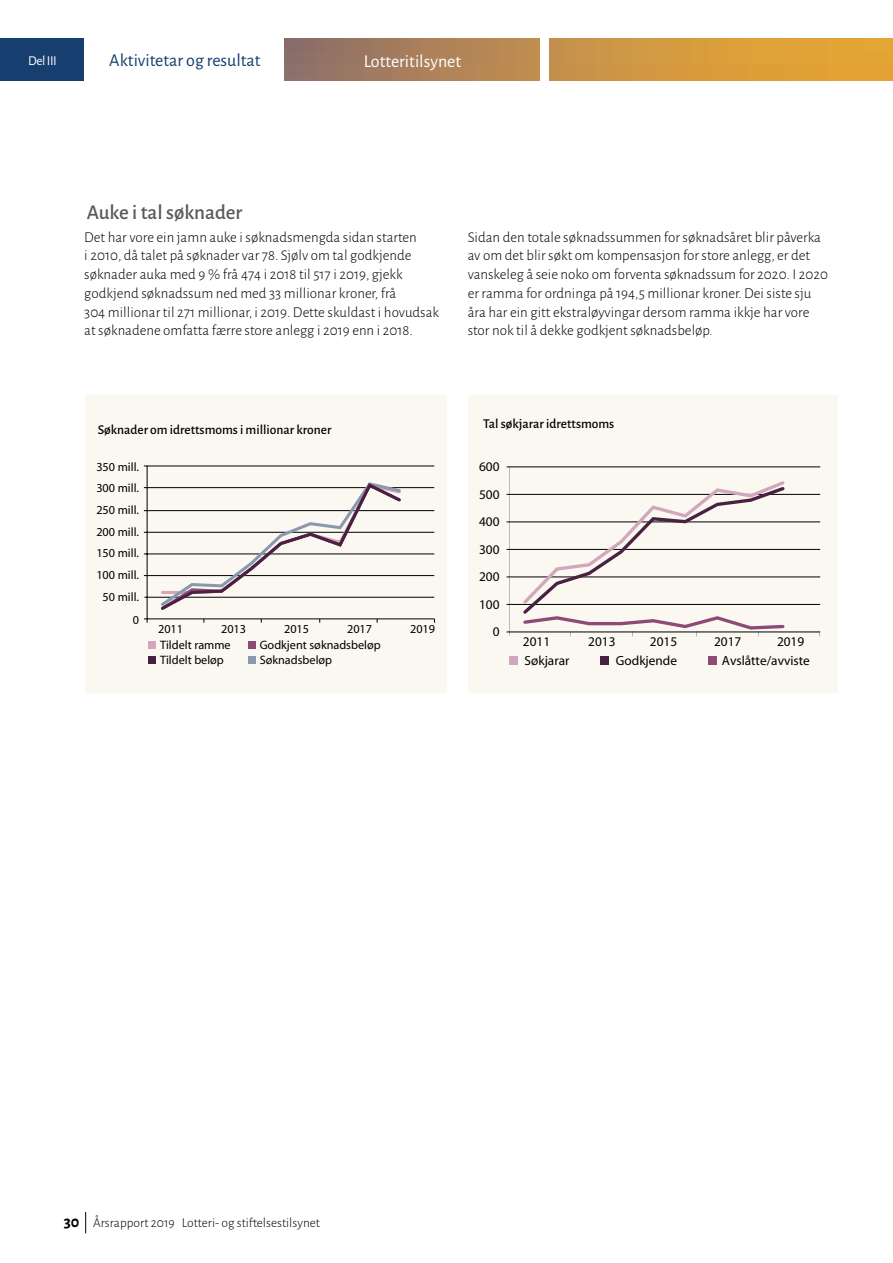
<style>
.page{position:relative;width:893px;height:1263px;background:#fff}
.page>*{position:absolute;margin:0;border:0;box-sizing:border-box;transform-origin:0 0}
.t1{font:500 21px "Alegreya Sans";color:#585857}
.t2{font:18px "Alegreya Sans";color:#163e6e}
.t3{font:18px "Alegreya Sans";color:#fff}
.t4{font:300 15px/18.8px "Alegreya Sans";color:#000}
.t5{font:500 13.5px "Alegreya Sans";color:#000}
.t6{font:300 13.5px "Alegreya Sans";color:#000}
.t7{font:13.5px "Alegreya Sans";letter-spacing:-.03em;color:#fff}
.t8{font:13.35px "Dep Myriad";color:#000}
.t9{font:12.15px "Dep Myriad";color:#000}
.s1{font-weight:700;font-size:16.5px}
</style>
<div class="page">
<div style="left:0;top:38px;width:84px;height:43px;background:#163e6e"></div>
<div style="left:285px;top:38px;width:608px;height:43px;background:linear-gradient(to right,#947368,#f1ac2d)"></div>
<svg style="left:85px;top:1212px;width:1px;height:21px"></svg>
<div style="left:540px;top:31px;width:9px;height:66px;background:#fff"></div>
<div style="left:85px;top:395px;width:361px;height:298px;background:#fbf8f2"></div>
<div style="left:468px;top:395px;width:370px;height:298px;background:#fbf8f2"></div>
<svg style="left:143px;top:466px;width:292px;height:157px"></svg>
<div style="left:148px;top:641px;width:8px;height:8px;background:#d1a7bb"></div>
<div style="left:248px;top:641px;width:8px;height:8px;background:#8c4a75"></div>
<div style="left:148px;top:656px;width:8px;height:8px;background:#492140"></div>
<div style="left:248px;top:656px;width:8px;height:8px;background:#8899ad"></div>
<svg style="left:158px;top:480px;width:245px;height:132px"></svg>
<hr style="left:507px;top:604px;width:313px;height:1px;background:#000">
<hr style="left:507px;top:577px;width:313px;height:1px;background:#000">
<hr style="left:507px;top:549px;width:313px;height:1px;background:#000">
<hr style="left:507px;top:522px;width:313px;height:1px;background:#000">
<hr style="left:507px;top:494px;width:313px;height:1px;background:#000">
<hr style="left:507px;top:467px;width:313px;height:1px;background:#000">
<hr style="left:507px;top:632px;width:313px;height:1px;background:#000">
<div style="left:509px;top:656px;width:9px;height:9px;background:#d1a7bb"></div>
<div style="left:708px;top:656px;width:8px;height:9px;background:#8c4a75"></div>
<div style="left:600px;top:656px;width:9px;height:9px;background:#492140"></div>
<svg style="left:520px;top:481px;width:267px;height:149px"></svg>
<p class="t7" style="left:28px;top:51px;width:30px">Del III</p>
<p class="t2" style="left:109px;top:48px;width:153px">Aktivitetar og resultat</p>
<p class="t3" style="left:364px;top:49px;width:99px">Lotteritilsynet</p>
<h1 class="t1" style="left:87px;top:198px;width:157px">Auke i tal søknader</h1>
<p class="t4" style="left:84px;top:227px;width:356px">Det har vore ein jamn auke i søknadsmengda sidan starten<br>i 2010, då talet på søknader var 78. Sjølv om tal godkjende søknader auka med 9 % frå 474 i 2018 til 517 i 2019, gjekk godkjend søknadssum ned med 33 millionar kroner, frå<br>304 millionar til 271 millionar, i 2019. Dette skuldast i hovudsak at søknadene omfatta færre store anlegg i 2019 enn i 2018.</p>
<p class="t4" style="left:468px;top:227px;width:362px">Sidan den totale søknadssummen for søknadsåret blir påverka av om det blir søkt om kompensasjon for store anlegg, er det vanskeleg å seie noko om forventa søknadssum for 2020. I 2020 er ramma for ordninga på 194,5 millionar kroner. Dei siste sju åra har ein gitt ekstraløyvingar dersom ramma ikkje har vore stor nok til å dekke godkjent søknadsbeløp.</p>
<p class="t5" style="left:98px;top:420px;width:235px">Søknader om idrettsmoms i millionar kroner</p>
<p class="t5" style="left:483px;top:414px;width:133px">Tal søkjarar idrettsmoms</p>
<p class="t9" style="left:96px;top:461px;width:44px">350 mill.</p>
<p class="t9" style="left:96px;top:482px;width:44px">300 mill.</p>
<p class="t9" style="left:96px;top:504px;width:44px">250 mill.</p>
<p class="t9" style="left:96px;top:526px;width:44px">200 mill.</p>
<p class="t9" style="left:96px;top:547px;width:44px">150 mill.</p>
<p class="t9" style="left:96px;top:569px;width:44px">100 mill.</p>
<p class="t9" style="left:103px;top:590px;width:38px">50 mill.</p>
<p class="t9" style="left:133px;top:613px;width:8px">0</p>
<p class="t9" style="left:158px;top:623px;width:27px">2011</p>
<p class="t9" style="left:221px;top:623px;width:27px">2013</p>
<p class="t9" style="left:284px;top:623px;width:27px">2015</p>
<p class="t9" style="left:347px;top:623px;width:27px">2017</p>
<p class="t9" style="left:410px;top:623px;width:27px">2019</p>
<p class="t9" style="left:160px;top:639px;width:72px">Tildelt ramme</p>
<p class="t9" style="left:260px;top:653px;width:74px">Søknadsbeløp</p>
<p class="t9" style="left:260px;top:639px;width:123px">Godkjent søknadsbeløp</p>
<p class="t9" style="left:160px;top:653px;width:65px">Tildelt beløp</p>
<p class="t8" style="left:479px;top:460px;width:22px">600</p>
<p class="t8" style="left:479px;top:488px;width:22px">500</p>
<p class="t8" style="left:479px;top:515px;width:22px">400</p>
<p class="t8" style="left:479px;top:543px;width:22px">300</p>
<p class="t8" style="left:479px;top:570px;width:22px">200</p>
<p class="t8" style="left:479px;top:598px;width:22px">100</p>
<p class="t8" style="left:493px;top:625px;width:8px">0</p>
<p class="t8" style="left:523px;top:635px;width:29px">2011</p>
<p class="t8" style="left:588px;top:635px;width:29px">2013</p>
<p class="t8" style="left:650px;top:635px;width:29px">2015</p>
<p class="t8" style="left:714px;top:635px;width:29px">2017</p>
<p class="t8" style="left:777px;top:635px;width:29px">2019</p>
<p class="t8" style="left:525px;top:654px;width:46px">Søkjarar</p>
<p class="t8" style="left:616px;top:654px;width:63px">Godkjende</p>
<p class="t8" style="left:722px;top:654px;width:90px">Avslåtte/avviste</p>
<p class="t6" style="left:64px;top:1214px;width:258px"><span class="s1">30</span> Årsrapport 2019 Lotteri- og stiftelsestilsynet</p>
</div>
